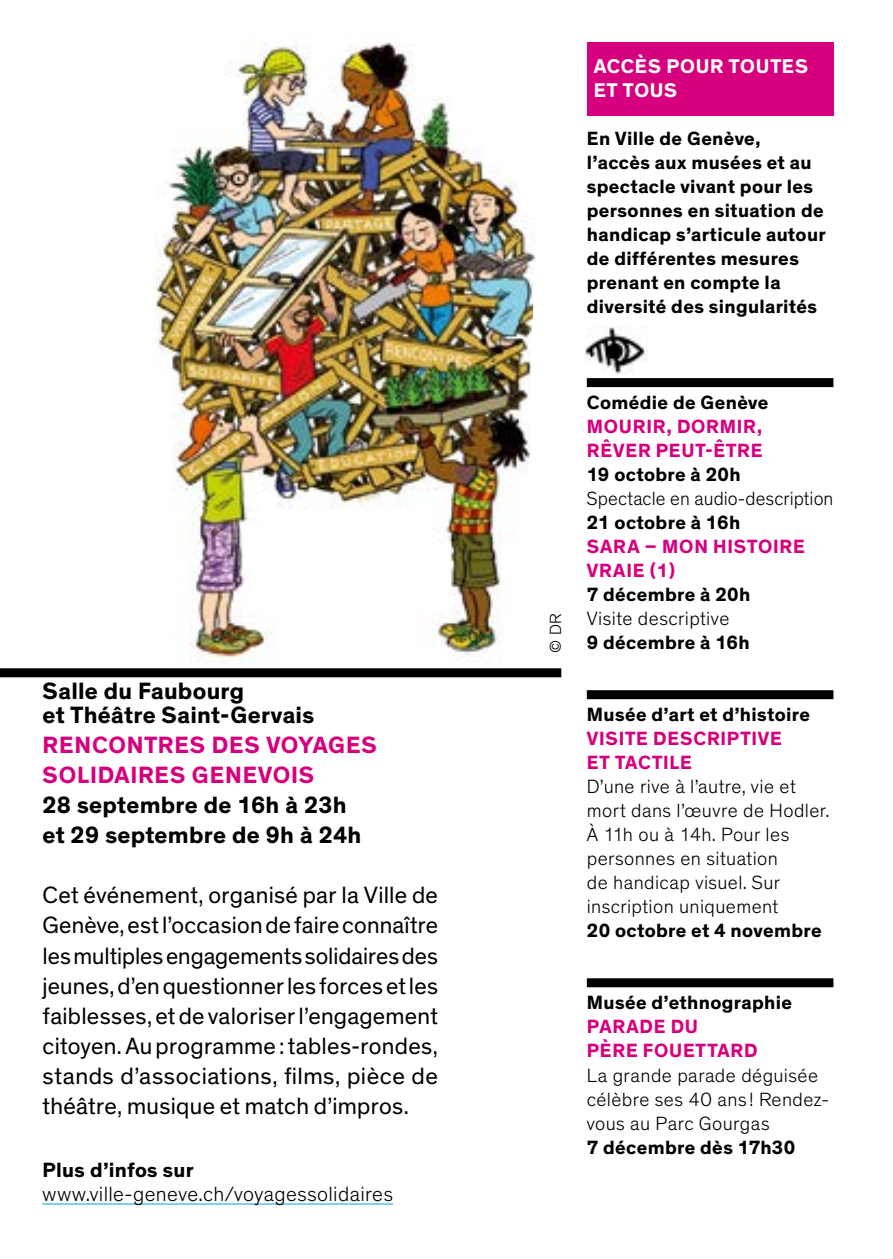
<style>
.page{position:relative;width:893px;height:1259px;background:#fff}
.page>*{position:absolute;margin:0;border:0;box-sizing:border-box;transform-origin:0 0}
.t1{font:24px/30px "Theinhardt";letter-spacing:.015em;color:#000;text-align:justify}
.t2{font:700 24px/24px "Theinhardt";letter-spacing:.015em;color:#000}
.t3{font:700 24px/30px "Theinhardt";letter-spacing:.03em;color:#d6007e}
.t4{font:700 23.7px "Suisse Intl";color:#000}
.t5{font:300 21px "Theinhardt";letter-spacing:.015em;color:#000}
.t6{font:700 21px "Theinhardt";letter-spacing:.015em;color:#000}
.t7{font:700 20.4px/24px "Theinhardt";letter-spacing:.035em;color:#fff}
.t8{font:700 19.5px/24px "Theinhardt";letter-spacing:.02em;color:#000}
.t9{font:300 19.5px/24px "Theinhardt";letter-spacing:.02em;color:#000}
.t10{font:700 19.5px/24px "Theinhardt";letter-spacing:.04em;color:#d6007e}
.t11{font:300 16.5px "Theinhardt";color:#000}
</style>
<div class="page">
<img style="left:153px;top:42px;width:383px;height:621px">
<div style="left:587px;top:43px;width:246px;height:73px;background:#d6007e"></div>
<div style="left:587px;top:378px;width:246px;height:9px;background:#000"></div>
<div style="left:587px;top:690px;width:246px;height:9px;background:#000"></div>
<div style="left:587px;top:978px;width:246px;height:9px;background:#000"></div>
<div style="left:0;top:668px;width:561px;height:9px;background:#000"></div>
<hr style="left:43px;top:1203px;width:350px;height:1px;background:#009ee3">
<img style="left:585px;top:327px;width:62px;height:46px">
<p class="t4" style="left:97px;top:674px;width:260px">Théâtre Saint-Gervais</p>
<p class="t2" style="left:43px;top:680px;width:273px">Salle du Faubourg<br>et Théâtre Saint-Gervais</p>
<p class="t3" style="left:43px;top:731px;width:336px">RENCONTRES DES VOYAGES<br>SOLIDAIRES GENEVOIS</p>
<p class="t2" style="left:43px;top:791px;width:320px;line-height:30px">28 septembre de 16h à 23h et 29 septembre de 9h à 24h</p>
<p class="t1" style="left:43px;top:881px;width:397px">Cet événement, organisé par la Ville de Genève, est l’occasion de faire connaître les multiples engagements solidaires des jeunes, d’en questionner les forces et les faiblesses, et de valoriser l’engagement citoyen. Au programme : tables-rondes, stands d’associations, films, pièce de théâtre, musique et match d’impros.</p>
<p class="t6" style="left:43px;top:1157px;width:152px">Plus d’infos sur</p>
<p class="t5" style="left:43px;top:1182px;width:352px">www.ville-geneve.ch/voyagessolidaires</p>
<p class="t7" style="left:594px;top:55px;width:216px">ACCÈS POUR TOUTES<br>ET TOUS</p>
<p class="t8" style="left:587px;top:127px;width:240px">En Ville de Genève, l’accès aux musées et au spectacle vivant pour les personnes en situation de handicap s’articule autour de différentes mesures prenant en compte la diversité des singularités</p>
<p class="t11" style="left:546px;top:652px;width:41px;rotate:-90deg">© DR</p>
<p class="t8" style="left:587px;top:391px;width:183px">Comédie de Genève</p>
<p class="t10" style="left:587px;top:415px;width:177px">MOURIR, DORMIR,<br>RÊVER PEUT-ÊTRE</p>
<p class="t8" style="left:587px;top:463px;width:156px">19 octobre à 20h</p>
<p class="t9" style="left:587px;top:487px;width:248px">Spectacle en audio-description</p>
<p class="t8" style="left:587px;top:511px;width:155px">21 octobre à 16h</p>
<p class="t10" style="left:587px;top:535px;width:219px">SARA – MON HISTOIRE<br>VRAIE (1)</p>
<p class="t8" style="left:587px;top:583px;width:165px">7 décembre à 20h</p>
<p class="t9" style="left:587px;top:607px;width:144px">Visite descriptive</p>
<p class="t8" style="left:587px;top:631px;width:164px">9 décembre à 16h</p>
<p class="t8" style="left:587px;top:703px;width:225px">Musée d’art et d’histoire</p>
<p class="t10" style="left:587px;top:727px;width:197px">VISITE DESCRIPTIVE<br>ET TACTILE</p>
<p class="t9" style="left:587px;top:775px;width:244px">D’une rive à l’autre, vie et mort dans l’œuvre de Hodler.<br>À 11h ou à 14h. Pour les personnes en situation<br>de handicap visuel. Sur inscription uniquement</p>
<p class="t8" style="left:587px;top:919px;width:236px">20 octobre et 4 novembre</p>
<p class="t8" style="left:587px;top:991px;width:207px">Musée d’ethnographie</p>
<p class="t10" style="left:587px;top:1015px;width:172px">PARADE DU<br>PÈRE FOUETTARD</p>
<p class="t9" style="left:587px;top:1063px;width:243px">La grande parade déguisée célèbre ses 40 ans! Rendez&shy;vous au Parc Gourgas</p>
<p class="t8" style="left:587px;top:1135px;width:210px">7 décembre dès 17h30</p>
</div>
